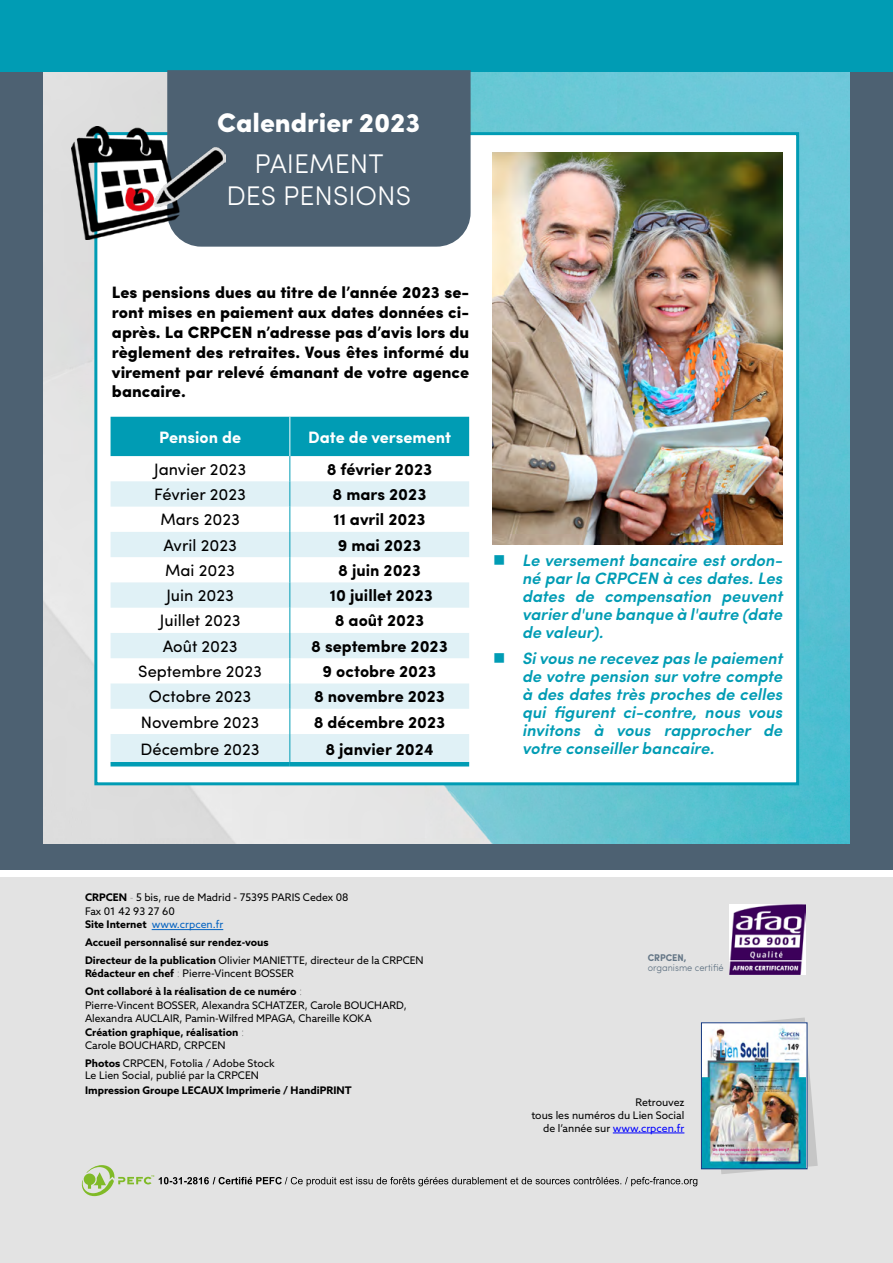
<style>
.page{position:relative;width:893px;height:1263px;background:#fff}
.page>*{position:absolute;margin:0;border:0;box-sizing:border-box;transform-origin:0 0}
.t1{font:300 27px/32.4px "Sofia Pro";color:#fff;text-align:center}
.t2{font:900 27px "Sofia Pro";color:#fff}
.t3{font:italic 600 16.5px/18px "Sofia Pro";color:#009cb4;text-align:justify}
.t4{font:900 16.5px/19.8px "Sofia Pro";color:#000;text-align:justify}
.t5{font:700 16.5px "Sofia Pro";color:#000}
.t6{font:16.5px "Sofia Pro";color:#000}
.t7{font:700 16.5px "Sofia Pro";color:#fff}
.t8{font:10.5px/13.5px "Azo Sans";color:#000}
.t9{font:700 10.5px/17.7px "Azo Sans";color:#000}
.t10{font:300 9.75px "Sofia Pro";color:#637585;scale:.95 1}
.t11{font:700 9.75px "Sofia Pro";color:#637585;scale:.95 1}
.s1{font-weight:700}
.s2{font-weight:100}
.s3{color:#0563c1}
.s4{font-weight:400}
.s5{color:#00f}
</style>
<div class="page">
<img style="left:43px;top:71px;width:807px;height:773px">
<div style="left:0;top:877px;width:893px;height:386px;background:#e3e3e3"></div>
<div style="left:0;top:844px;width:893px;height:26px;background:#4d6172"></div>
<div style="left:0;top:0;width:43px;height:866px;background:#4d6172"></div>
<div style="left:850px;top:0;width:43px;height:862px;background:#4d6172"></div>
<div style="left:0;top:0;width:893px;height:71px;background:#009cb4"></div>
<hr style="left:152px;top:929px;width:71px;height:1px;background:#0563c1">
<hr style="left:613px;top:1133px;width:71px;height:1px;background:#00f">
<svg style="left:708px;top:1017px;width:110px;height:157px"></svg>
<img style="left:703px;top:1025px;width:102px;height:142px">
<div style="left:701px;top:1023px;width:106px;height:146px;border:1px solid #14387f"></div>
<img style="left:729px;top:904px;width:77px;height:71px">
<svg style="left:82px;top:1165px;width:615px;height:31px"></svg>
<div style="left:94px;top:132px;width:705px;height:653px;background:#fff;border:3px solid #009cb4"></div>
<div style="left:167px;top:70px;width:304px;height:177px;background:#4d6172"></div>
<img style="left:493px;top:152px;width:289px;height:392px">
<hr style="left:111px;top:762px;width:179px;height:4px;background:#009cb4">
<hr style="left:290px;top:762px;width:179px;height:4px;background:#009cb4">
<svg style="left:111px;top:417px;width:358px;height:347px"></svg>
<hr style="left:289px;top:417px;width:1px;height:39px;background:#fff">
<img style="left:71px;top:126px;width:155px;height:113px">
<h1 class="t2" style="left:217px;top:101px;width:205px">Calendrier 2023</h1>
<h1 class="t1" style="left:226px;top:145px;width:186px">PAIEMENT<br>DES PENSIONS</h1>
<h2 class="t4" style="left:112px;top:282px;width:359px">Les pensions dues au titre de l’année 2023 se&shy;ront mises en paiement aux dates données ci&shy;après. La CRPCEN n’adresse pas d’avis lors du règlement des retraites. Vous êtes informé du virement par relevé émanant de votre agence bancaire.</h2>
<h2 class="t7" style="left:159px;top:424px;width:83px">Pension de</h2>
<h2 class="t7" style="left:308px;top:424px;width:145px">Date de versement</h2>
<h2 class="t6" style="left:154px;top:457px;width:93px">Janvier 2023</h2>
<h2 class="t5" style="left:327px;top:456px;width:107px">8 février 2023</h2>
<h2 class="t6" style="left:154px;top:482px;width:93px">Février 2023</h2>
<h2 class="t5" style="left:333px;top:482px;width:95px">8 mars 2023</h2>
<h2 class="t6" style="left:160px;top:507px;width:81px">Mars 2023</h2>
<h2 class="t5" style="left:333px;top:507px;width:94px">11 avril 2023</h2>
<h2 class="t6" style="left:163px;top:533px;width:75px">Avril 2023</h2>
<h2 class="t5" style="left:338px;top:532px;width:85px">9 mai 2023</h2>
<h2 class="t6" style="left:165px;top:558px;width:71px">Mai 2023</h2>
<h2 class="t5" style="left:338px;top:558px;width:84px">8 juin 2023</h2>
<h2 class="t6" style="left:166px;top:583px;width:69px">Juin 2023</h2>
<h2 class="t5" style="left:330px;top:583px;width:105px">10 juillet 2023</h2>
<h2 class="t6" style="left:160px;top:608px;width:82px">Juillet 2023</h2>
<h2 class="t5" style="left:335px;top:608px;width:91px">8 août 2023</h2>
<h2 class="t6" style="left:163px;top:634px;width:76px">Août 2023</h2>
<h2 class="t5" style="left:311px;top:633px;width:138px">8 septembre 2023</h2>
<h2 class="t6" style="left:138px;top:659px;width:125px">Septembre 2023</h2>
<h2 class="t5" style="left:323px;top:659px;width:115px">9 octobre 2023</h2>
<h2 class="t6" style="left:149px;top:684px;width:104px">Octobre 2023</h2>
<h2 class="t5" style="left:314px;top:684px;width:132px">8 novembre 2023</h2>
<h2 class="t6" style="left:141px;top:709px;width:120px">Novembre 2023</h2>
<h2 class="t5" style="left:314px;top:709px;width:133px">8 décembre 2023</h2>
<h2 class="t6" style="left:141px;top:737px;width:121px">Décembre 2023</h2>
<h2 class="t5" style="left:325px;top:737px;width:110px">8 janvier 2024</h2>
<h2 class="t3" style="left:522px;top:550px;width:262px;text-indent:-29px">■ Le versement bancaire est ordon&shy;né par la CRPCEN à ces dates. Les dates de compensation peuvent varier d'une banque à l'autre (date de valeur).</h2>
<h2 class="t3" style="left:522px;top:648px;width:262px;text-indent:-29px">■ Si vous ne recevez pas le paiement de votre pension sur votre compte à des dates très proches de celles qui figurent ci-contre, nous vous invitons à vous rapprocher de votre conseiller bancaire.</h2>
<p class="t8" style="left:85px;top:891px;width:265px"><span class="s1">CRPCEN</span> <span class="s2">-</span> 5 bis, rue de Madrid - 75395 PARIS Cedex 08<br>Fax 01 42 93 27 60<br><span class="s1">Site Internet</span> <span class="s3">www.crpcen.fr</span></p>
<p class="t9" style="left:85px;top:933px;width:340px">Accueil personnalisé sur rendez-vous<br>Directeur de la publication <span class="s4">Olivier MANIETTE, directeur de la CRPCEN</span></p>
<p class="t9" style="left:85px;top:964px;width:219px">Rédacteur en chef <span class="s2">:</span> <span class="s4">Pierre-Vincent BOSSER<br></span>Ont collaboré à la réalisation de ce numéro <span class="s2">:</span></p>
<p class="t8" style="left:85px;top:998px;width:323px">Pierre-Vincent BOSSER, Alexandra SCHATZER, Carole BOUCHARD, Alexandra AUCLAIR, Pamin-Wilfred MPAGA, Chareille KOKA <span class="s1">Création graphique, réalisation</span> <span class="s2">:<br></span>Carole BOUCHARD, CRPCEN</p>
<p class="t8" style="left:85px;top:1057px;width:191px;line-height:12.6px"><span class="s1">Photos</span> CRPCEN, Fotolia / Adobe Stock<br>Le Lien Social, publié par la CRPCEN</p>
<p class="t9" style="left:85px;top:1081px;width:268px">Impression Groupe LECAUX Imprimerie / HandiPRINT</p>
<p class="t11" style="left:648px;top:950px;width:42px">CRPCEN,</p>
<p class="t10" style="left:648px;top:960px;width:82px">organisme certifié</p>
<p class="t8" style="left:531px;top:1096px;width:155px;line-height:12.6px;text-align:right">Retrouvez<br>tous les numéros du Lien Social de l’année sur <span class="s5">www.crpcen.fr</span></p>
</div>
